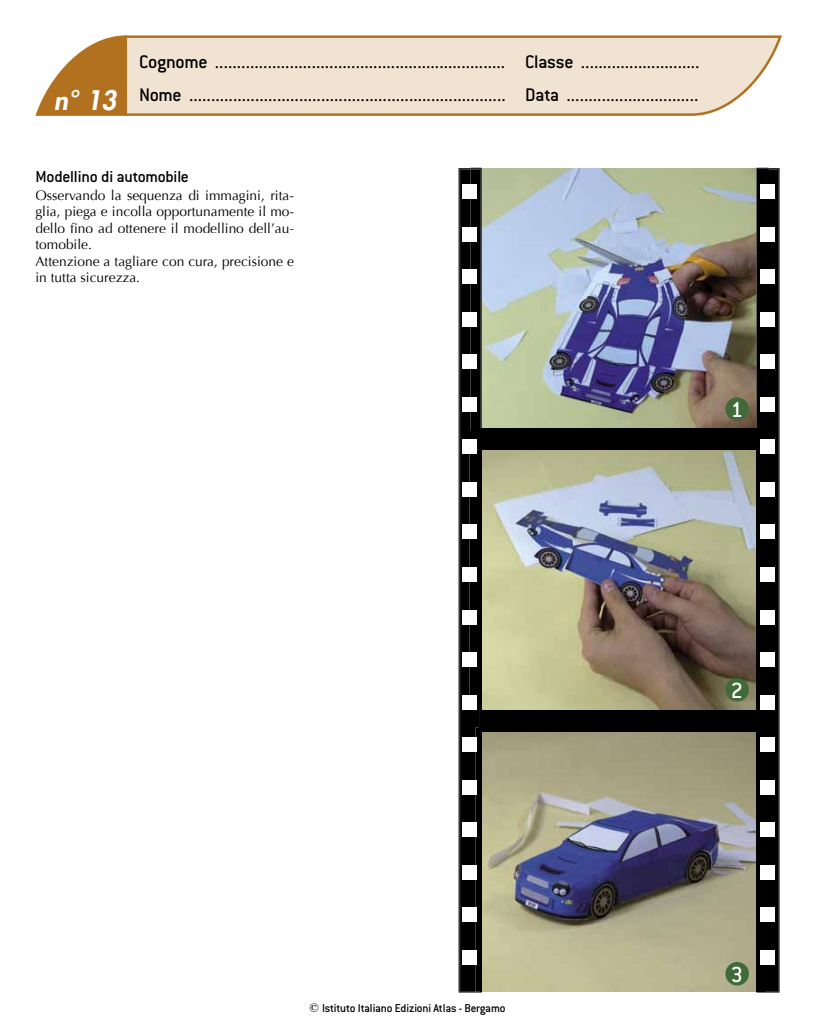
<style>
.page{position:relative;width:815px;height:1028px;background:#fff}
.page>*{position:absolute;margin:0;border:0;box-sizing:border-box;transform-origin:0 0}
.t1{font:italic 800 26.25px "Futura Std";color:#fff}
.t2{font:500 24px "Conduit ITC";color:#fff}
.t3{font:500 20px/32.5px "Conduit ITC";letter-spacing:-.015em;color:#000}
.t4{font:500 17.5px "Conduit ITC";letter-spacing:-.015em;color:#000}
.t5{font:13.75px/16.5px "Optima";color:#000}
.t6{font:500 12.5px "Conduit ITC";letter-spacing:-.015em;color:#000}
.s1{font-family:"Times";font-weight:400}
</style>
<div class="page">
<svg style="left:127px;top:35px;width:655px;height:81px;background:#ecdcc8"></svg>
<svg style="left:35px;top:35px;width:92px;height:81px"></svg>
<img style="left:482px;top:731px;width:274px;height:260px">
<img style="left:482px;top:450px;width:274px;height:260px">
<img style="left:482px;top:168px;width:274px;height:260px">
<div style="left:482px;top:430px;width:274px;height:20px;background:#000"></div>
<img style="left:482px;top:428px;width:274px;height:2px">
<div style="left:482px;top:710px;width:274px;height:17px;background:#000"></div>
<img style="left:482px;top:727px;width:274px;height:4px">
<svg style="left:756px;top:168px;width:24px;height:824px"></svg>
<svg style="left:459px;top:168px;width:23px;height:824px"></svg>
<div style="left:725px;top:397px;width:24px;height:24px;background:#426938;border-radius:50%"></div>
<div style="left:725px;top:678px;width:24px;height:23px;background:#426938;border-radius:50%"></div>
<div style="left:725px;top:962px;width:24px;height:23px;background:#426938;border-radius:50%"></div>
<h1 class="t1" style="left:54px;top:83px;width:64px">n° 13</h1>
<p class="t3" style="left:139px;top:46px;width:368px">Cognome ..................................................................<br>Nome ........................................................................</p>
<p class="t3" style="left:525px;top:46px;width:176px">Classe ...........................<br>Data ..............................</p>
<p class="t4" style="left:35px;top:167px;width:155px">Modellino di automobile</p>
<p class="t5" style="left:35px;top:187px;width:260px">Osservando la sequenza di immagini, rita&shy;glia, piega e incolla opportunamente il mo&shy;dello fino ad ottenere il modellino dell’au&shy;tomobile.<br>Attenzione a tagliare con cura, precisione e in tutta sicurezza.</p>
<p class="t2" style="left:731px;top:396px;width:14px">1</p>
<p class="t2" style="left:731px;top:676px;width:14px">2</p>
<p class="t6" style="left:309px;top:1000px;width:198px"><span class="s1">©</span> Istituto Italiano Edizioni Atlas - Bergamo</p>
<p class="t2" style="left:731px;top:960px;width:14px">3</p>
</div>
